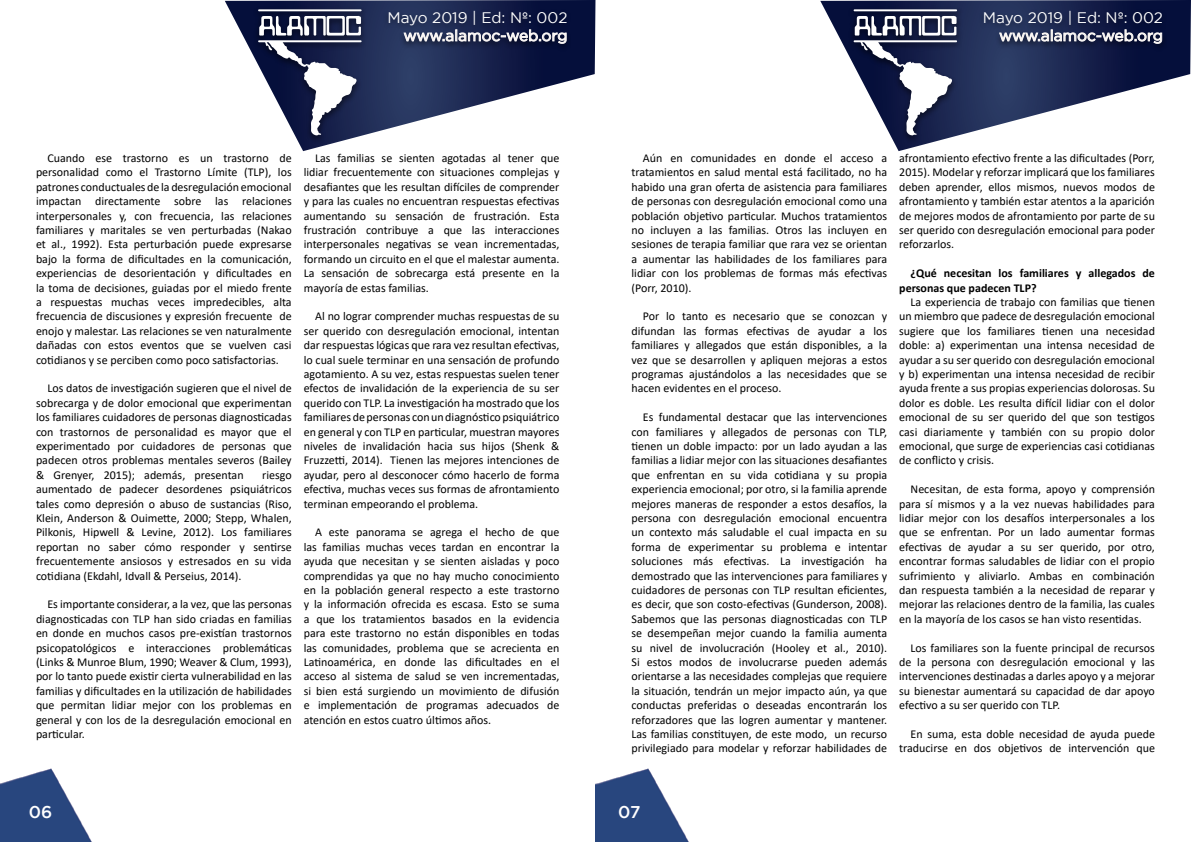
<style>
.page{position:relative;width:1191px;height:842px;background:#fff}
.page>*{position:absolute;margin:0;border:0;box-sizing:border-box;transform-origin:0 0}
.t1{font:500 17px "Gotham";color:#fff}
.t2{font:15.3px/18.3px "Gotham";color:#fff;text-align:right}
.t3{font:12px/14.4px "Calibri";color:#000;text-align:justify}
.t4{font:700 12px/14.4px "Calibri";color:#000}
</style>
<div class="page">
<svg style="left:225px;top:0;width:370px;height:151px"></svg>
<img style="left:249px;top:3px;width:121px;height:143px">
<hr style="left:258px;top:9px;width:103px;height:2px;background:#fff">
<svg style="left:258px;top:16px;width:103px;height:120px"></svg>
<img style="left:378px;top:4px;width:199px;height:51px">
<svg style="left:403px;top:29px;width:163px;height:15px;background:#5e637c"></svg>
<svg style="left:820px;top:0;width:371px;height:151px"></svg>
<img style="left:845px;top:3px;width:121px;height:143px">
<hr style="left:853px;top:9px;width:104px;height:2px;background:#fff">
<svg style="left:853px;top:16px;width:104px;height:120px"></svg>
<img style="left:974px;top:4px;width:198px;height:51px">
<svg style="left:999px;top:29px;width:163px;height:15px;background:#5e637c"></svg>
<img style="left:0;top:768px;width:92px;height:74px">
<img style="left:595px;top:768px;width:94px;height:74px">
<p class="t2" style="left:387px;top:8px;width:182px">Mayo 2019 | Ed: Nº: 002 www.alamoc-web.org</p>
<p class="t2" style="left:983px;top:8px;width:182px">Mayo 2019 | Ed: Nº: 002 www.alamoc-web.org</p>
<p class="t3" style="left:36px;top:150px;width:257px;text-indent:11px">Cuando ese trastorno es un trastorno de personalidad como el Trastorno Límite (TLP), los patrones conductuales de la desregulación emocional impactan directamente sobre las relaciones interpersonales y, con frecuencia, las relaciones familiares y maritales se ven perturbadas (Nakao et al., 1992). Esta perturbación puede expresarse bajo la forma de dificultades en la comunicación, experiencias de desorientación y dificultades en la toma de decisiones, guiadas por el miedo frente a respuestas muchas veces impredecibles, alta frecuencia de discusiones y expresión frecuente de enojo y malestar. Las relaciones se ven naturalmente dañadas con estos eventos que se vuelven casi cotidianos y se perciben como poco satisfactorias.</p>
<p class="t3" style="left:36px;top:381px;width:257px;text-indent:11px">Los datos de investigación sugieren que el nivel de sobrecarga y de dolor emocional que experimentan los familiares cuidadores de personas diagnosticadas con trastornos de personalidad es mayor que el experimentado por cuidadores de personas que padecen otros problemas mentales severos (Bailey &amp; Grenyer, 2015); además, presentan</p>
<p class="t3" style="left:36px;top:467px;width:257px;text-indent:226px">riesgo aumentado de padecer desordenes psiquiátricos tales como depresión o abuso de sustancias (Riso, Klein, Anderson &amp; Ouimette, 2000; Stepp, Whalen, Pilkonis, Hipwell &amp; Levine, 2012). Los familiares reportan no saber cómo responder y sentirse frecuentemente ansiosos y estresados en su vida cotidiana (Ekdahl, Idvall &amp; Perseius, 2014).</p>
<p class="t3" style="left:36px;top:597px;width:257px;text-indent:11px">Es importante considerar, a la vez, que las personas diagnosticadas con TLP han sido criadas en familias en donde en muchos casos pre-existían trastornos psicopatológicos e interacciones problemáticas (Links &amp; Munroe Blum, 1990; Weaver &amp; Clum, 1993), por lo tanto puede existir cierta vulnerabilidad en las familias y dificultades en la utilización de habilidades que permitan lidiar mejor con los problemas en general y con los de la desregulación emocional en particular.</p>
<p class="t3" style="left:304px;top:150px;width:257px;text-indent:11px">Las familias se sienten agotadas al tener que lidiar frecuentemente con situaciones complejas y desafiantes que les resultan difíciles de comprender y para las cuales no encuentran respuestas efectivas aumentando su sensación de frustración. Esta frustración contribuye a que las interacciones interpersonales negativas se vean incrementadas, formando un circuito en el que el malestar aumenta.<br>La sensación de sobrecarga está presente en la mayoría de estas familias.</p>
<p class="t3" style="left:304px;top:309px;width:257px;text-indent:11px">Al no lograr comprender muchas respuestas de su ser querido con desregulación emocional, intentan dar respuestas lógicas que rara vez resultan efectivas, lo cual suele terminar en una sensación de profundo agotamiento. A su vez, estas respuestas suelen tener efectos de invalidación de la experiencia de su ser querido con TLP. La investigación ha mostrado que los familiares de personas con un diagnóstico psiquiátrico en general y con TLP en particular, muestran mayores niveles de invalidación hacia sus hijos (Shenk &amp; Fruzzetti, 2014). Tienen las mejores intenciones de ayudar, pero al desconocer cómo hacerlo de forma efectiva, muchas veces sus formas de afrontamiento terminan empeorando el problema.</p>
<p class="t3" style="left:304px;top:525px;width:257px;text-indent:11px">A este panorama se agrega el hecho de que las familias muchas veces tardan en encontrar la ayuda que necesitan y se sienten aisladas y poco comprendidas ya que no hay mucho conocimiento en la población general respecto a este trastorno y la información ofrecida es escasa. Esto se suma a que los tratamientos basados en la evidencia para este trastorno no están disponibles en todas las comunidades, problema que se acrecienta en Latinoamérica, en donde las dificultades en el acceso al sistema de salud se ven incrementadas, si bien está surgiendo un movimiento de difusión e implementación de programas adecuados de atención en estos cuatro últimos años.</p>
<p class="t3" style="left:631px;top:150px;width:257px;text-indent:11px">Aún en comunidades en donde el acceso a tratamientos en salud mental está facilitado, no ha habido una gran oferta de asistencia para familiares de personas con desregulación emocional como una población objetivo particular. Muchos tratamientos no incluyen a las familias. Otros las incluyen en sesiones de terapia familiar que rara vez se orientan a aumentar las habilidades de los familiares para lidiar con los problemas de formas más efectivas (Porr, 2010).</p>
<p class="t3" style="left:631px;top:309px;width:257px;text-indent:11px">Por lo tanto es necesario que se conozcan y difundan las formas efectivas de ayudar a los familiares y allegados que están disponibles, a la vez que se desarrollen y apliquen mejoras a estos programas ajustándolos a las necesidades que se hacen evidentes en el proceso.</p>
<p class="t3" style="left:631px;top:410px;width:257px;text-indent:11px">Es fundamental destacar que las intervenciones con familiares y allegados de personas con TLP, tienen un doble impacto: por un lado ayudan a las familias a lidiar mejor con las situaciones desafiantes que enfrentan en su vida cotidiana y su propia experiencia emocional; por otro, si la familia aprende mejores maneras de responder a estos desafíos, la persona con desregulación emocional encuentra un contexto más saludable el cual impacta en su forma de experimentar su problema e intentar soluciones más efectivas. La investigación ha demostrado que las intervenciones para familiares y cuidadores de personas con TLP resultan eficientes, es decir, que son costo-efectivas (Gunderson, 2008).<br>Sabemos que las personas diagnosticadas con TLP se desempeñan mejor cuando la familia aumenta su nivel de involucración (Hooley et al., 2010).<br>Si estos modos de involucrarse pueden además orientarse a las necesidades complejas que requiere la situación, tendrán un mejor impacto aún, ya que conductas preferidas o deseadas encontrarán los reforzadores que las logren aumentar y mantener.<br>Las familias constituyen, de este modo, un recurso privilegiado para modelar y reforzar habilidades de</p>
<p class="t3" style="left:899px;top:150px;width:257px">afrontamiento efectivo frente a las dificultades (Porr, 2015). Modelar y reforzar implicará que los familiares deben aprender, ellos mismos, nuevos modos de afrontamiento y también estar atentos a la aparición de mejores modos de afrontamiento por parte de su ser querido con desregulación emocional para poder reforzarlos.</p>
<p class="t4" style="left:899px;top:266px;width:257px;text-indent:11px">¿Qué necesitan los familiares y allegados de personas que padecen TLP?</p>
<p class="t3" style="left:899px;top:294px;width:257px;text-indent:11px">La experiencia de trabajo con familias que tienen un miembro que padece de desregulación emocional sugiere que los familiares tienen una necesidad doble: a) experimentan una intensa necesidad de ayudar a su ser querido con desregulación emocional y b) experimentan una intensa necesidad de recibir ayuda frente a sus propias experiencias dolorosas. Su dolor es doble. Les resulta difícil lidiar con el dolor emocional de su ser querido del que son testigos casi diariamente y también con su propio dolor emocional, que surge de experiencias casi cotidianas de conflicto y crisis.</p>
<p class="t3" style="left:899px;top:482px;width:257px;text-indent:11px">Necesitan, de esta forma, apoyo y comprensión para sí mismos y a la vez nuevas habilidades para lidiar mejor con los desafíos interpersonales a los que se enfrentan. Por un lado aumentar formas efectivas de ayudar a su ser querido, por otro, encontrar formas saludables de lidiar con el propio sufrimiento y aliviarlo. Ambas en combinación dan respuesta también a la necesidad de reparar y mejorar las relaciones dentro de la familia, las cuales en la mayoría de los casos se han visto resentidas.</p>
<p class="t3" style="left:899px;top:640px;width:257px;text-indent:11px">Los familiares son la fuente principal de recursos de la persona con desregulación emocional y las intervenciones destinadas a darles apoyo y a mejorar su bienestar aumentará su capacidad de dar apoyo efectivo a su ser querido con TLP.</p>
<p class="t3" style="left:899px;top:726px;width:257px;text-align:right">En suma, esta doble necesidad de ayuda puede traducirse en dos objetivos de intervención que</p>
<h1 class="t1" style="left:29px;top:803px;width:25px">06</h1>
<h1 class="t1" style="left:618px;top:803px;width:24px">07</h1>
</div>
